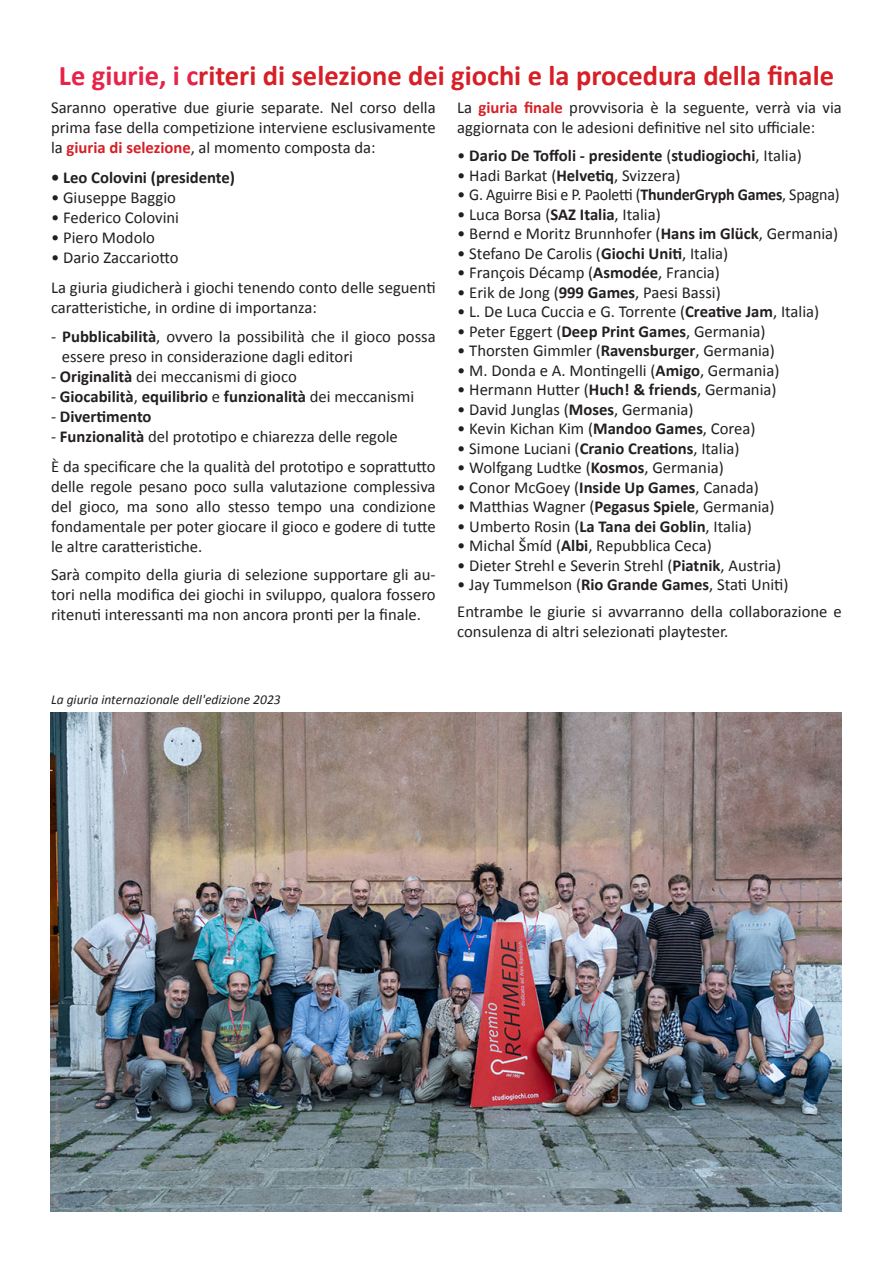
<style>
.page{position:relative;width:893px;height:1263px;background:#fff}
.page>*{position:absolute;margin:0;border:0;box-sizing:border-box;transform-origin:0 0}
.t1{font:700 28.5px "Calibri";color:#d61f26}
.t2{font:16.65px/20px "Calibri";color:#231f20}
.t3{font:700 16.65px "Calibri";color:#231f20}
.t4{font:italic 13.5px "Calibri";color:#231f20}
.s1{color:#e82249}
.s2{font-weight:700;color:#d61f26}
.s3{font-weight:700}
.s4{font-weight:400}
</style>
<div class="page">
<img style="left:51px;top:712px;width:791px;height:500px">
<p class="t1" style="left:59px;top:56px;width:776px"><span class="s1">Le giurie, i c</span>riteri di selezione dei giochi e la procedura della finale</p>
<p class="t2" style="left:51px;top:97px;width:386px;text-align:justify">Saranno operative due giurie separate. Nel corso della prima fase della competizione interviene esclusivamente la <span class="s2">giuria di selezione</span>, al momento composta da:</p>
<p class="t3" style="left:51px;top:165px;width:186px">• Leo Colovini (presidente)</p>
<p class="t2" style="left:51px;top:186px;width:127px">• Giuseppe Baggio</p>
<p class="t2" style="left:51px;top:206px;width:130px">• Federico Colovini</p>
<p class="t2" style="left:51px;top:226px;width:106px">• Piero Modolo</p>
<p class="t2" style="left:51px;top:246px;width:129px">• Dario Zaccariotto</p>
<p class="t2" style="left:51px;top:277px;width:386px">La giuria giudicherà i giochi tenendo conto delle seguenti caratteristiche, in ordine di importanza:</p>
<p class="t2" style="left:62px;top:325px;width:375px;text-indent:-11px">- <span class="s3">Pubblicabilità</span>, ovvero la possibilità che il gioco possa essere preso in considerazione dagli editori</p>
<p class="t2" style="left:51px;top:365px;width:247px">- <span class="s3">Originalità</span> dei meccanismi di gioco</p>
<p class="t3" style="left:51px;top:384px;width:365px"><span class="s4">-</span> Giocabilità<span class="s4">,</span> equilibrio <span class="s4">e</span> funzionalità <span class="s4">dei meccanismi</span></p>
<p class="t3" style="left:51px;top:404px;width:102px"><span class="s4">-</span> Divertimento</p>
<p class="t2" style="left:51px;top:425px;width:348px">- <span class="s3">Funzionalità</span> del prototipo e chiarezza delle regole</p>
<p class="t2" style="left:51px;top:455px;width:386px;text-align:justify">È da specificare che la qualità del prototipo e soprattutto delle regole pesano poco sulla valutazione complessiva del gioco, ma sono allo stesso tempo una condizione fondamentale per poter giocare il gioco e godere di tutte le altre caratteristiche.</p>
<p class="t2" style="left:51px;top:564px;width:386px;text-align:justify">Sarà compito della giuria di selezione supportare gli au&shy;tori nella modifica dei giochi in sviluppo, qualora fossero ritenuti interessanti ma non ancora pronti per la finale.</p>
<p class="t4" style="left:51px;top:690px;width:231px">La giuria internazionale dell'edizione 2023</p>
<p class="t2" style="left:457px;top:97px;width:386px;line-height:19.5px">La <span class="s2">giuria finale</span> provvisoria è la seguente, verrà via via aggiornata con le adesioni definitive nel sito ufficiale:</p>
<p class="t3" style="left:457px;top:144px;width:346px"><span class="s4">•</span> Dario De Toffoli - presidente <span class="s4">(</span>studiogiochi<span class="s4">, Italia)</span></p>
<p class="t2" style="left:457px;top:164px;width:225px">• Hadi Barkat (<span class="s3">Helvetiq</span>, Svizzera)</p>
<p class="t2" style="left:457px;top:184px;width:384px">• G. Aguirre Bisi e P. Paoletti (<span class="s3">ThunderGryph Games</span>, Spagna)</p>
<p class="t2" style="left:457px;top:203px;width:205px">• Luca Borsa (<span class="s3">SAZ Italia</span>, Italia)</p>
<p class="t2" style="left:457px;top:223px;width:383px">• Bernd e Moritz Brunnhofer (<span class="s3">Hans im Glück</span>, Germania)</p>
<p class="t2" style="left:457px;top:242px;width:273px">• Stefano De Carolis (<span class="s3">Giochi Uniti</span>, Italia)</p>
<p class="t2" style="left:457px;top:262px;width:264px">• François Décamp (<span class="s3">Asmodée</span>, Francia)</p>
<p class="t2" style="left:457px;top:281px;width:265px">• Erik de Jong (<span class="s3">999 Games</span>, Paesi Bassi)</p>
<p class="t2" style="left:457px;top:301px;width:363px">• L. De Luca Cuccia e G. Torrente (<span class="s3">Creative Jam</span>, Italia)</p>
<p class="t2" style="left:457px;top:320px;width:310px">• Peter Eggert (<span class="s3">Deep Print Games</span>, Germania)</p>
<p class="t2" style="left:457px;top:340px;width:319px">• Thorsten Gimmler (<span class="s3">Ravensburger</span>, Germania)</p>
<p class="t2" style="left:457px;top:359px;width:324px">• M. Donda e A. Montingelli (<span class="s3">Amigo</span>, Germania)</p>
<p class="t2" style="left:457px;top:379px;width:321px">• Hermann Hutter (<span class="s3">Huch! &amp; friends</span>, Germania)</p>
<p class="t2" style="left:457px;top:398px;width:238px">• David Junglas (<span class="s3">Moses</span>, Germania)</p>
<p class="t2" style="left:457px;top:418px;width:300px">• Kevin Kichan Kim (<span class="s3">Mandoo Games</span>, Corea)</p>
<p class="t2" style="left:457px;top:437px;width:284px">• Simone Luciani (<span class="s3">Cranio Creations</span>, Italia)</p>
<p class="t2" style="left:457px;top:457px;width:268px">• Wolfgang Ludtke (<span class="s3">Kosmos</span>, Germania)</p>
<p class="t2" style="left:457px;top:476px;width:303px">• Conor McGoey (<span class="s3">Inside Up Games</span>, Canada)</p>
<p class="t2" style="left:457px;top:496px;width:319px">• Matthias Wagner (<span class="s3">Pegasus Spiele</span>, Germania)</p>
<p class="t2" style="left:457px;top:515px;width:296px">• Umberto Rosin (<span class="s3">La Tana dei Goblin</span>, Italia)</p>
<p class="t2" style="left:457px;top:535px;width:256px">• Michal Šmíd (<span class="s3">Albi</span>, Repubblica Ceca)</p>
<p class="t2" style="left:457px;top:554px;width:326px">• Dieter Strehl e Severin Strehl (<span class="s3">Piatnik</span>, Austria)</p>
<p class="t2" style="left:457px;top:574px;width:333px">• Jay Tummelson (<span class="s3">Rio Grande Games</span>, Stati Uniti)</p>
<p class="t2" style="left:457px;top:601px;width:386px">Entrambe le giurie si avvarranno della collaborazione e consulenza di altri selezionati playtester.</p>
</div>
